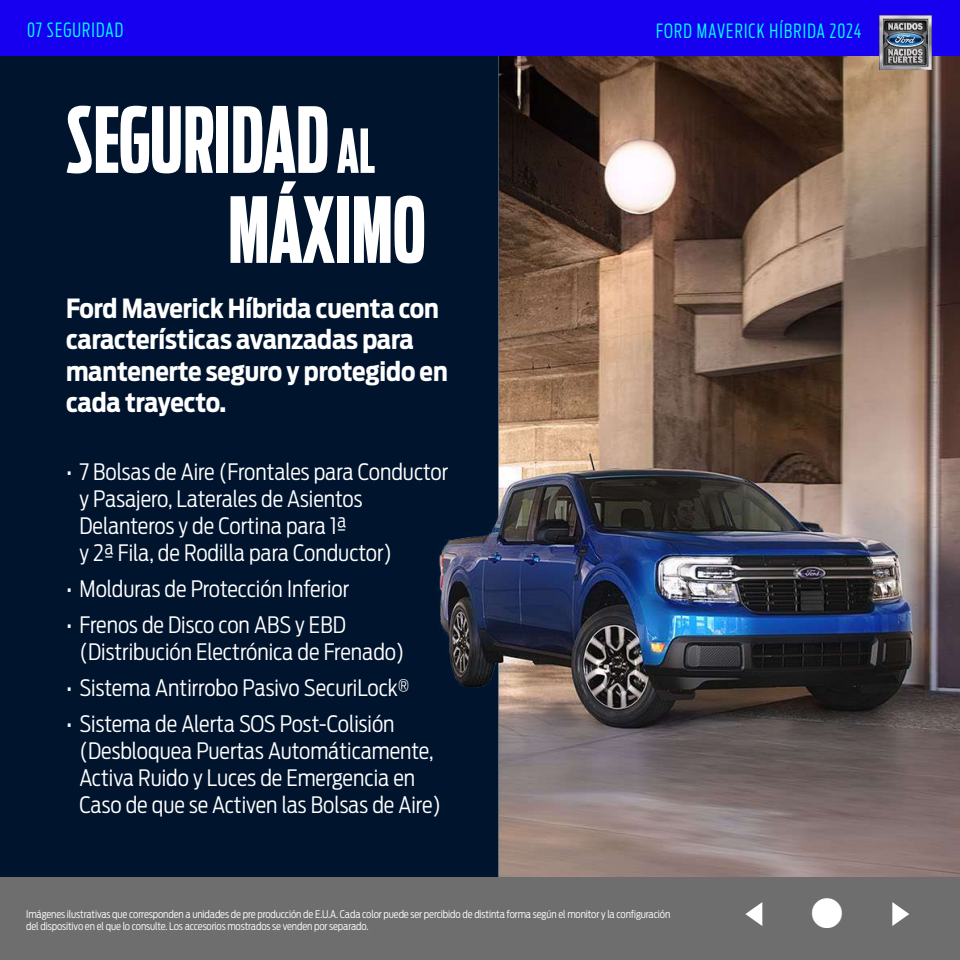
<style>
.page{position:relative;width:960px;height:960px;background:#fff}
.page>*{position:absolute;margin:0;border:0;box-sizing:border-box;transform-origin:0 0}
.t1{font:700 90px/90px "Ford Antenna Comp";color:#fff}
.t2{font:38.25px "Webdings";color:#fff;scale:1.42 1}
.t3{font:700 26.25px/31.5px "Ford Antenna Cond";letter-spacing:-.005em;color:#fff}
.t4{font:300 22.5px/27px "Ford Antenna Cond";color:#fff}
.t5{font:300 19.5px "Ford Antenna Extra Cond";letter-spacing:.06em;color:#0ff}
.t6{font:300 10.5px/12.6px "Ford Antenna Cond";letter-spacing:-.01em;color:#fff}
.s1{font-size:60px}
</style>
<div class="page">
<img style="left:0;top:56px;width:960px;height:822px">
<div style="left:0;top:878px;width:960px;height:82px;background:#6e6e6e"></div>
<div style="left:0;top:0;width:960px;height:56px;background:#1700f0"></div>
<img style="left:880px;top:15px;width:52px;height:55px">
<p class="t5" style="left:27px;top:14px;width:97px">07 SEGURIDAD</p>
<p class="t5" style="left:656px;top:15px;width:207px">FORD MAVERICK HÍBRIDA 2024</p>
<h1 class="t1" style="left:228px;top:85px;width:199px;text-indent:-162px">SEGURIDAD <span class="s1">AL<br></span>MÁXIMO</h1>
<p class="t3" style="left:66px;top:289px;width:383px">Ford Maverick Híbrida cuenta con características avanzadas para mantenerte seguro y protegido en cada trayecto.</p>
<p class="t4" style="left:80px;top:455px;width:370px;text-indent:-14px">• 7 Bolsas de Aire (Frontales para Conductor y Pasajero, Laterales de Asientos Delanteros y de Cortina para 1ª<br>y 2ª Fila, de Rodilla para Conductor)</p>
<p class="t4" style="left:66px;top:572px;width:285px">• Molduras de Protección Inferior</p>
<p class="t4" style="left:80px;top:608px;width:327px;text-indent:-14px">• Frenos de Disco con ABS y EBD (Distribución Electrónica de Frenado)</p>
<p class="t4" style="left:66px;top:671px;width:345px">• Sistema Antirrobo Pasivo SecuriLock®</p>
<p class="t4" style="left:80px;top:707px;width:363px;text-indent:-14px">• Sistema de Alerta SOS Post-Colisión (Desbloquea Puertas Automáticamente, Activa Ruido y Luces de Emergencia en Caso de que se Activen las Bolsas de Aire)</p>
<p class="t6" style="left:26px;top:906px;width:646px">Imágenes ilustrativas que corresponden a unidades de pre producción de E.U.A. Cada color puede ser percibido de distinta forma según el monitor y la configuración del dispositivo en el que lo consulte. Los accesorios mostrados se venden por separado.</p>
<h2 class="t2" style="left:732px;top:895px;width:138px">✓■ ✔</h2>
</div>
